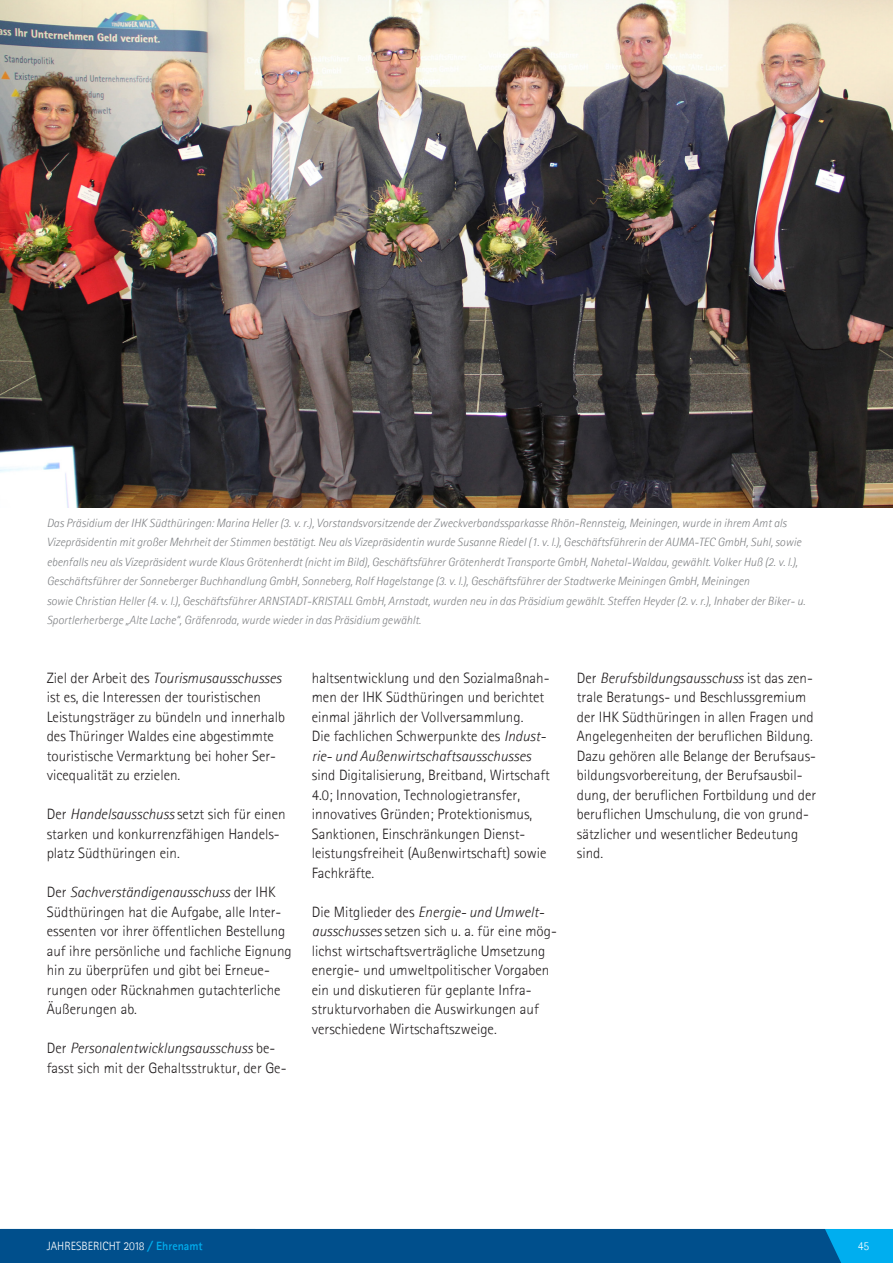
<style>
.page{position:relative;width:893px;height:1263px;background:#fff}
.page>*{position:absolute;margin:0;border:0;box-sizing:border-box;transform-origin:0 0}
.Copy_Text{font:300 15px/19.5px "Agfa Rotis Sans Serif";color:#231f20}
.Copy_Text-2{font:italic 300 15px/19.5px "Agfa Rotis Sans Serif";color:#231f20}
.Bildunterschrift{font:italic 300 12px/19.5px "Agfa Rotis Sans Serif";color:#808285}
.Copy_Text-3{font:300 12px "Agfa Rotis Sans Serif";color:#fff}
.s1{font-style:italic}
.s2{font-style:normal}
.s3{font-weight:700;font-style:italic;color:#00aeef}
.s4{font-weight:700;color:#00aeef}
</style>
<div class="page">
<div style="left:0;top:1229px;width:893px;height:34px;background:#004f8c"></div>
<img style="left:0;top:0;width:893px;height:507px">
<p class="Bildunterschrift" style="left:47px;top:513px;width:756px">Das Präsidium der IHK Südthüringen: Marina Heller (3. v. r.), Vorstandsvorsitzende der Zweckverbandssparkasse Rhön-Rennsteig, Meiningen, wurde in ihrem Amt als Vizepräsidentin mit großer Mehrheit der Stimmen bestätigt. Neu als Vizepräsidentin wurde Susanne Riedel (1. v. l.), Geschäftsführerin der AUMA-TEC GmbH, Suhl, sowie ebenfalls neu als Vizepräsident wurde Klaus Grötenherdt (nicht im Bild), Geschäftsführer Grötenherdt Transporte GmbH, Nahetal-Waldau, gewählt. Volker Huß (2. v. l.), Geschäftsführer der Sonneberger Buchhandlung GmbH, Sonneberg, Rolf Hagelstange (3. v. l.), Geschäftsführer der Stadtwerke Meiningen GmbH, Meiningen</p>
<p class="Bildunterschrift" style="left:47px;top:591px;width:760px">sowie Christian Heller (4. v. l.), Geschäftsführer ARNSTADT-KRISTALL GmbH, Arnstadt, wurden neu in das Präsidium gewählt. Steffen Heyder (2. v. r.), Inhaber der Biker- u.<br>Sportlerherberge „Alte Lache“, Gräfenroda, wurde wieder in das Präsidium gewählt.</p>
<p class="Copy_Text" style="left:47px;top:668px;width:240px">Ziel der Arbeit des <span class="s1">Tourismusausschusses </span>ist es, die Interessen der touristischen Leistungsträger zu bündeln und innerhalb des Thüringer Waldes eine abgestimmte touristische Vermarktung bei hoher Ser&shy;vicequalität zu erzielen.</p>
<p class="Copy_Text" style="left:47px;top:804px;width:240px">Der <span class="s1">Handelsausschuss</span> setzt sich für einen starken und konkurrenzfähigen Handels&shy;platz Südthüringen ein.</p>
<p class="Copy_Text" style="left:47px;top:882px;width:246px">Der <span class="s1">Sachverständigenausschuss</span> der IHK Südthüringen hat die Aufgabe, alle Inter&shy;essenten vor ihrer öffentlichen Bestellung auf ihre persönliche und fachliche Eignung hin zu überprüfen und gibt bei Erneue&shy;rungen oder Rücknahmen gutachterliche Äußerungen ab.</p>
<p class="Copy_Text" style="left:47px;top:1038px;width:241px">Der <span class="s1">Personalentwicklungsausschuss</span> be&shy;fasst sich mit der Gehaltsstruktur, der Ge-</p>
<p class="Copy_Text" style="left:312px;top:668px;width:239px">haltsentwicklung und den Sozialmaßnah&shy;men der IHK Südthüringen und berichtet einmal jährlich der Vollversammlung.</p>
<p class="Copy_Text-2" style="left:312px;top:727px;width:236px"><span class="s2">Die fachlichen Schwerpunkte des</span> Indust&shy;rie- und Außenwirtschaftsausschusses</p>
<p class="Copy_Text" style="left:312px;top:765px;width:239px">sind Digitalisierung, Breitband, Wirtschaft<br>4.0; Innovation, Technologietransfer,</p>
<p class="Copy_Text" style="left:312px;top:804px;width:222px">innovatives Gründen; Protektionismus,</p>
<p class="Copy_Text" style="left:312px;top:824px;width:236px">Sanktionen, Einschränkungen Dienst&shy;leistungsfreiheit (Außenwirtschaft) sowie<br>Fachkräfte.</p>
<p class="Copy_Text" style="left:312px;top:902px;width:246px">Die Mitglieder des <span class="s1">Energie- und Umwelt&shy;ausschusses</span> setzen sich u. a. für eine mög&shy;lichst wirtschaftsverträgliche Umsetzung energie- und umweltpolitischer Vorgaben ein und diskutieren für geplante Infra&shy;strukturvorhaben die Auswirkungen auf verschiedene Wirtschaftszweige.</p>
<p class="Copy_Text" style="left:577px;top:668px;width:238px">Der <span class="s1">Berufsbildungsausschuss</span> ist das zen&shy;trale Beratungs- und Beschlussgremium der IHK Südthüringen in allen Fragen und Angelegenheiten der beruflichen Bildung.</p>
<p class="Copy_Text" style="left:577px;top:746px;width:241px">Dazu gehören alle Belange der Berufsaus&shy;bildungsvorbereitung, der Berufsausbil&shy;dung, der beruflichen Fortbildung und der beruflichen Umschulung, die von grund&shy;sätzlicher und wesentlicher Bedeutung sind.</p>
<p class="Copy_Text-3" style="left:47px;top:1239px;width:158px">JAHRESBERICHT 2018 <span class="s3">/</span> <span class="s4">Ehrenamt</span></p>
<p class="Copy_Text-3" style="left:858px;top:1239px;width:13px">45</p>
</div>
